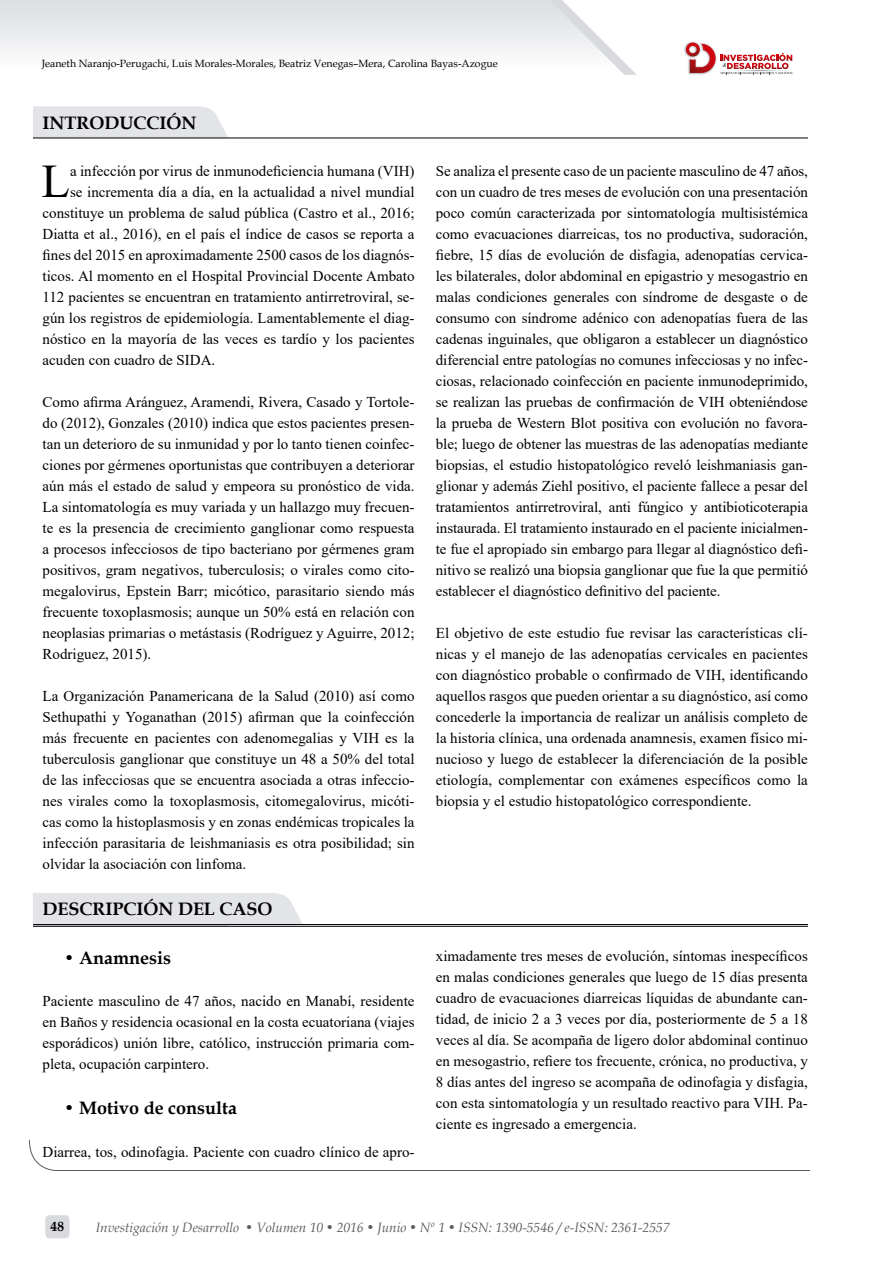
<style>
.page{position:relative;width:893px;height:1263px;background:#fff}
.page>*{position:absolute;margin:0;border:0;box-sizing:border-box;transform-origin:0 0}
.t1{font:46.65px "Times New Roman";color:#000}
.t2{font:700 18px "Book Antiqua";color:#000}
.t3{font:15px/21px "Times New Roman";color:#000;text-align:justify}
.t4{font:italic 13.5px "Book Antiqua";color:#5b5b5f}
.t5{font:700 13.5px "Book Antiqua";color:#000}
.t6{font:10.5px "Book Antiqua";color:#000}
</style>
<div class="page">
<svg style="left:0;top:0;width:625px;height:75px"></svg>
<img style="left:684px;top:41px;width:77px;height:34px">
<svg style="left:686px;top:43px;width:107px;height:31px"></svg>
<div style="left:45px;top:1215px;width:25px;height:23px;background:#d8dade;border-radius:4px"></div>
<svg style="left:29px;top:1139px;width:782px;height:32px"></svg>
<svg style="left:33px;top:106px;width:196px;height:32px;background:#e0e1e5"></svg>
<hr style="left:33px;top:138px;width:775px;height:1px;background:#000">
<hr style="left:33px;top:926px;width:775px;height:1px;background:#000">
<svg style="left:33px;top:893px;width:270px;height:34px;background:#dcdde1"></svg>
<hr style="left:33px;top:924px;width:775px;height:1px;background:#000">
<p class="t6" style="left:42px;top:56px;width:458px">Jeaneth Naranjo-Perugachi, Luis Morales-Morales, Beatriz Venegas–Mera, Carolina Bayas-Azogue</p>
<p class="t2" style="left:43px;top:111px;width:155px">INTRODUCCIÓN</p>
<h1 class="t1" style="left:42px;top:149px;width:30px">L</h1>
<p class="t3" style="left:70px;top:160px;width:346px">a infección por virus de inmunodeficiencia humana (VIH)</p>
<p class="t3" style="left:70px;top:181px;width:346px">se incrementa día a día, en la actualidad a nivel mundial</p>
<p class="t3" style="left:43px;top:202px;width:374px">constituye un problema de salud pública (Castro et al., 2016;</p>
<p class="t3" style="left:43px;top:223px;width:374px">Diatta et al., 2016), en el país el índice de casos se reporta a</p>
<p class="t3" style="left:43px;top:244px;width:374px">fines del 2015 en aproximadamente 2500 casos de los diagnós-</p>
<p class="t3" style="left:43px;top:265px;width:374px">ticos. Al momento en el Hospital Provincial Docente Ambato</p>
<p class="t3" style="left:43px;top:286px;width:374px">112 pacientes se encuentran en tratamiento antirretroviral, se-</p>
<p class="t3" style="left:43px;top:307px;width:374px">gún los registros de epidemiología. Lamentablemente el diag-</p>
<p class="t3" style="left:43px;top:328px;width:374px">nóstico en la mayoría de las veces es tardío y los pacientes</p>
<p class="t3" style="left:43px;top:349px;width:174px">acuden con cuadro de SIDA.</p>
<p class="t3" style="left:43px;top:391px;width:374px">Como afirma Aránguez, Aramendi, Rivera, Casado y Tortole&shy;do (2012), Gonzales (2010) indica que estos pacientes presen&shy;tan un deterioro de su inmunidad y por lo tanto tienen coinfec&shy;ciones por gérmenes oportunistas que contribuyen a deteriorar aún más el estado de salud y empeora su pronóstico de vida.<br>La sintomatología es muy variada y un hallazgo muy frecuen&shy;te es la presencia de crecimiento ganglionar como respuesta a procesos infecciosos de tipo bacteriano por gérmenes gram positivos, gram negativos, tuberculosis; o virales como cito&shy;megalovirus, Epstein Barr; micótico, parasitario siendo más frecuente toxoplasmosis; aunque un 50% está en relación con neoplasias primarias o metástasis (Rodríguez y Aguirre, 2012; Rodriguez, 2015).</p>
<p class="t3" style="left:43px;top:685px;width:374px">La Organización Panamericana de la Salud (2010) así como Sethupathi y Yoganathan (2015) afirman que la coinfección más frecuente en pacientes con adenomegalias y VIH es la tuberculosis ganglionar que constituye un 48 a 50% del total de las infecciosas que se encuentra asociada a otras infeccio&shy;nes virales como la toxoplasmosis, citomegalovirus, micóti&shy;cas como la histoplasmosis y en zonas endémicas tropicales la infección parasitaria de leishmaniasis es otra posibilidad; sin olvidar la asociación con linfoma.</p>
<p class="t2" style="left:43px;top:896px;width:231px">DESCRIPCIÓN DEL CASO</p>
<p class="t2" style="left:64px;top:945px;width:109px">• Anamnesis</p>
<p class="t3" style="left:43px;top:990px;width:374px">Paciente masculino de 47 años, nacido en Manabí, residente en Baños y residencia ocasional en la costa ecuatoriana (viajes esporádicos) unión libre, católico, instrucción primaria com&shy;pleta, ocupación carpintero.</p>
<p class="t2" style="left:64px;top:1095px;width:175px">• Motivo de consulta</p>
<p class="t3" style="left:43px;top:1141px;width:374px">Diarrea, tos, odinofagia. Paciente con cuadro clínico de apro-</p>
<p class="t3" style="left:436px;top:160px;width:374px">Se analiza el presente caso de un paciente masculino de 47 años, con un cuadro de tres meses de evolución con una presentación poco común caracterizada por sintomatología multisistémica como evacuaciones diarreicas, tos no productiva, sudoración, fiebre, 15 días de evolución de disfagia, adenopatías cervica&shy;les bilaterales, dolor abdominal en epigastrio y mesogastrio en malas condiciones generales con síndrome de desgaste o de consumo con síndrome adénico con adenopatías fuera de las cadenas inguinales, que obligaron a establecer un diagnóstico diferencial entre patologías no comunes infecciosas y no infec&shy;ciosas, relacionado coinfección en paciente inmunodeprimido, se realizan las pruebas de confirmación de VIH obteniéndose la prueba de Western Blot positiva con evolución no favora&shy;ble; luego de obtener las muestras de las adenopatías mediante biopsias, el estudio histopatológico reveló leishmaniasis gan&shy;glionar y además Ziehl positivo, el paciente fallece a pesar del tratamientos antirretroviral, anti fúngico y antibioticoterapia instaurada. El tratamiento instaurado en el paciente inicialmen&shy;te fue el apropiado sin embargo para llegar al diagnóstico defi&shy;nitivo se realizó una biopsia ganglionar que fue la que permitió establecer el diagnóstico definitivo del paciente.</p>
<p class="t3" style="left:436px;top:622px;width:374px">El objetivo de este estudio fue revisar las características clí&shy;nicas y el manejo de las adenopatías cervicales en pacientes con diagnóstico probable o confirmado de VIH, identificando aquellos rasgos que pueden orientar a su diagnóstico, así como concederle la importancia de realizar un análisis completo de la historia clínica, una ordenada anamnesis, examen físico mi&shy;nucioso y luego de establecer la diferenciación de la posible etiología, complementar con exámenes específicos como la biopsia y el estudio histopatológico correspondiente.</p>
<p class="t3" style="left:436px;top:945px;width:374px">ximadamente tres meses de evolución, síntomas inespecíficos en malas condiciones generales que luego de 15 días presenta cuadro de evacuaciones diarreicas líquidas de abundante can&shy;tidad, de inicio 2 a 3 veces por día, posteriormente de 5 a 18 veces al día. Se acompaña de ligero dolor abdominal continuo en mesogastrio, refiere tos frecuente, crónica, no productiva, y 8 días antes del ingreso se acompaña de odinofagia y disfagia, con esta sintomatología y un resultado reactivo para VIH. Pa&shy;ciente es ingresado a emergencia.</p>
<p class="t5" style="left:51px;top:1217px;width:15px">48</p>
<p class="t4" style="left:96px;top:1217px;width:575px">Investigación y Desarrollo • Volumen 10 • 2016 • Junio • Nº 1 • ISSN: 1390-5546 / e-ISSN: 2361-2557</p>
</div>
